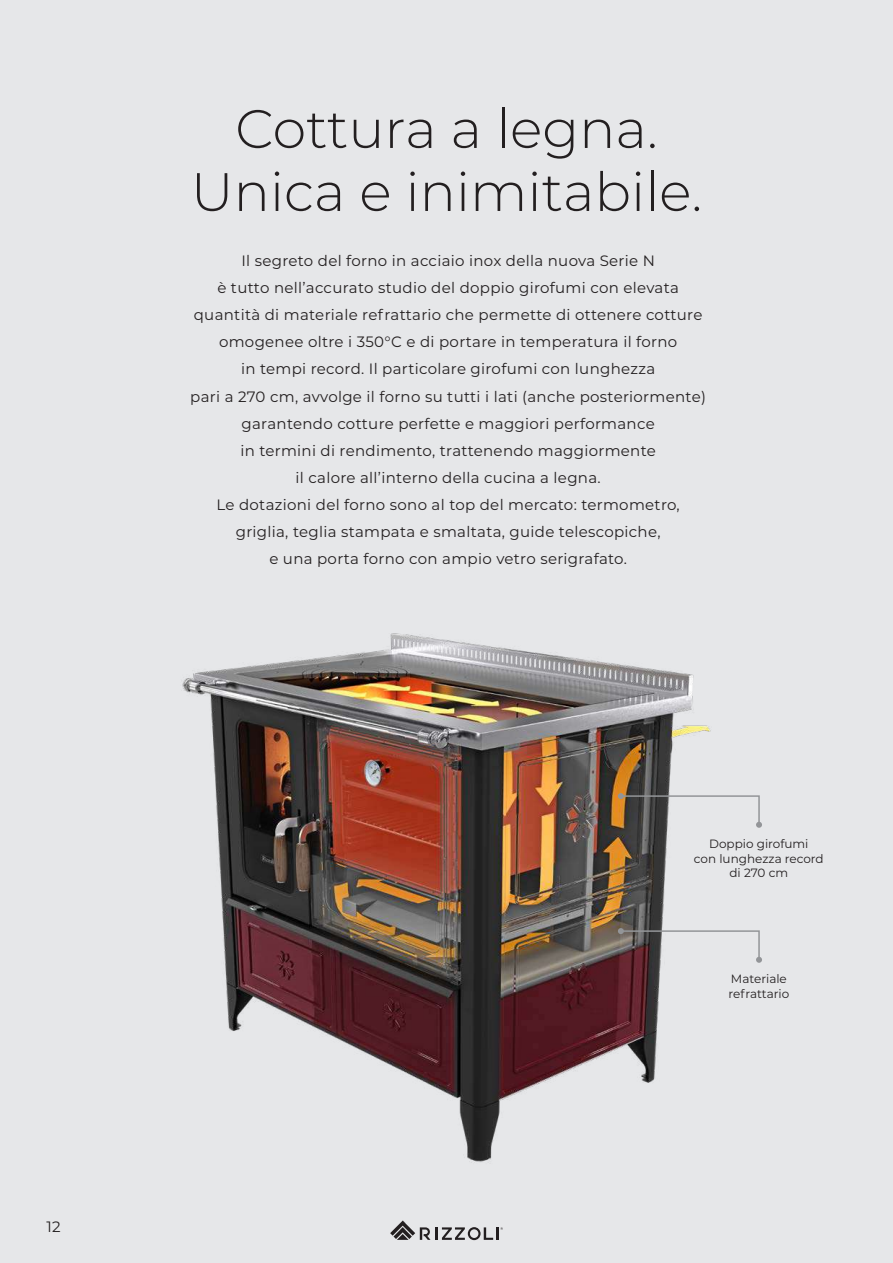
<style>
.page{position:relative;width:893px;height:1263px;background:#e6e7e9}
.page>*{position:absolute;margin:0;border:0;box-sizing:border-box;transform-origin:0 0}
.t1{font:300 54px/63px "Montserrat";color:#231f20;text-align:center}
.t2{font:15px/27px "Montserrat";letter-spacing:.02em;color:#231f20;text-align:center}
.t3{font:12px/14.4px "Montserrat";color:#231f20;text-align:center}
</style>
<div class="page">
<img style="left:182px;top:633px;width:529px;height:530px">
<svg style="left:618px;top:793px;width:144px;height:35px"></svg>
<svg style="left:618px;top:928px;width:144px;height:35px"></svg>
<svg style="left:390px;top:1220px;width:113px;height:20px"></svg>
<p class="t2" style="left:47px;top:1213px;width:15px">12</p>
<h1 class="t1" style="left:191px;top:96px;width:513px">Cottura a legna.<br>Unica e inimitabile.</h1>
<p class="t2" style="left:190px;top:247px;width:517px">Il segreto del forno in acciaio inox della nuova Serie N<br>è tutto nell’accurato studio del doppio girofumi con elevata quantità di materiale refrattario che permette di ottenere cotture omogenee oltre i 350°C e di portare in temperatura il forno<br>in tempi record. Il particolare girofumi con lunghezza<br>pari a 270 cm, avvolge il forno su tutti i lati (anche posteriormente) garantendo cotture perfette e maggiori performance<br>in termini di rendimento, trattenendo maggiormente<br>il calore all’interno della cucina a legna.<br>Le dotazioni del forno sono al top del mercato: termometro, griglia, teglia stampata e smaltata, guide telescopiche,<br>e una porta forno con ampio vetro serigrafato.</p>
<p class="t3" style="left:694px;top:836px;width:131px">Doppio girofumi<br>con lunghezza record di 270 cm</p>
<p class="t3" style="left:728px;top:971px;width:62px;text-align:left">Materiale refrattario</p>
</div>
